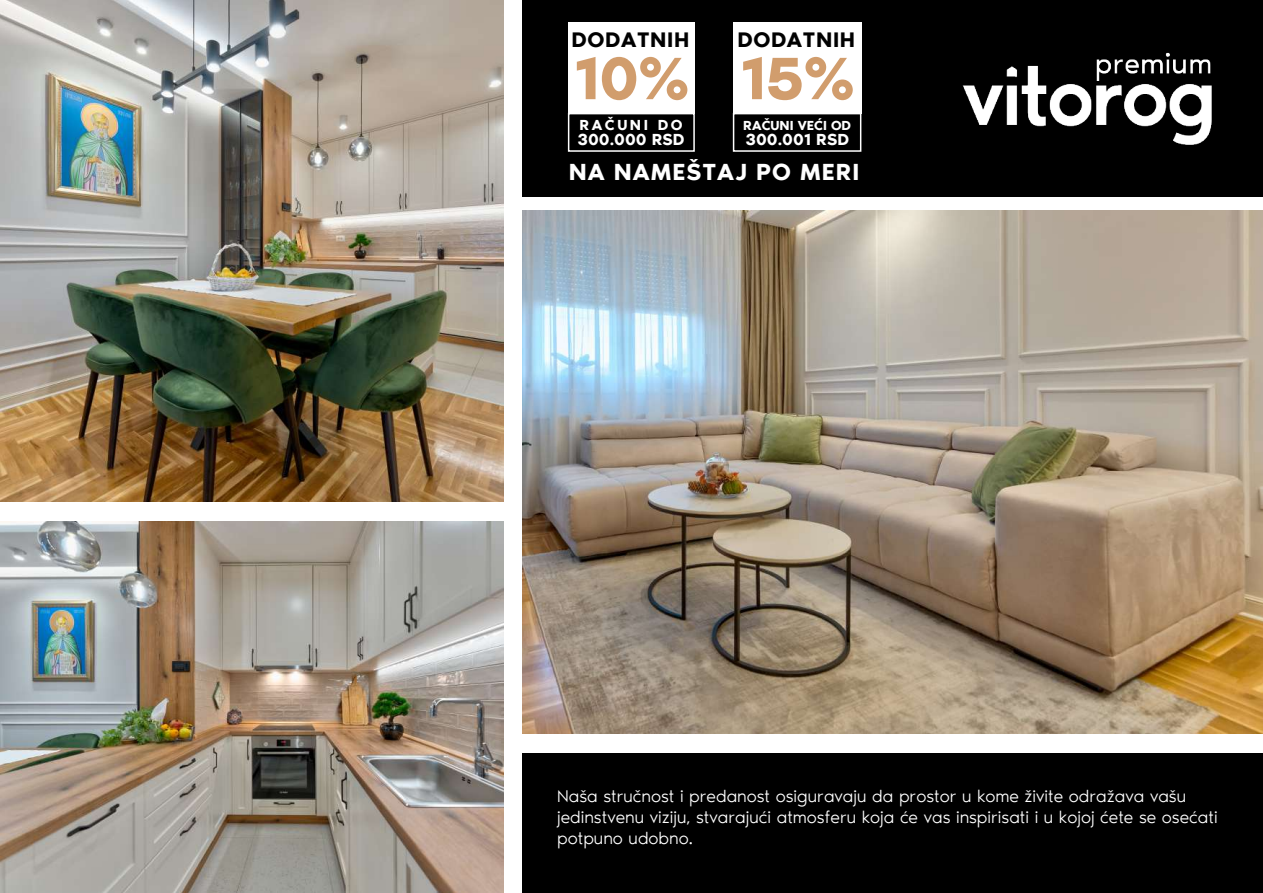
<style>
.page{position:relative;width:1263px;height:893px;background:#fff}
.page>*{position:absolute;margin:0;border:0;box-sizing:border-box;transform-origin:0 0}
.t1{font:600 61.5px "Vitotype";color:#d19d6d}
.t2{font:600 24px "Vitotype";letter-spacing:.04em;color:#fff}
.t3{font:600 21.75px "Vitotype";letter-spacing:.03em;color:#000}
.t4{font:300 17.4px/20.9px "Vitotype";color:#fff}
.t5{font:600 16.5px "Vitotype";color:#fff}
.t6{font:600 15px "Vitotype";letter-spacing:.17em;color:#fff}
.t7{font:600 13.5px "Vitotype";color:#fff}
.s1{font-weight:700}
</style>
<div class="page">
<div style="left:522px;top:0;width:741px;height:197px;background:#000"></div>
<div style="left:522px;top:754px;width:741px;height:139px;background:#000"></div>
<img style="left:522px;top:210px;width:741px;height:524px">
<img style="left:0;top:522px;width:504px;height:371px">
<img style="left:1px;top:0;width:503px;height:501px">
<img style="left:0;top:0;width:1px;height:892px">
<div style="left:568px;top:23px;width:126px;height:91px;background:#fff"></div>
<div style="left:733px;top:23px;width:128px;height:91px;background:#fff"></div>
<img style="left:962px;top:52px;width:250px;height:92px">
<div style="left:568px;top:113px;width:127px;height:39px;border:2px solid #fff"></div>
<div style="left:733px;top:113px;width:128px;height:39px;border:2px solid #fff"></div>
<p class="t3" style="left:571px;top:23px;width:119px">DODATNIH</p>
<h1 class="t1" style="left:573px;top:30px;width:118px">10<span class="s1">%</span></h1>
<p class="t3" style="left:737px;top:23px;width:119px">DODATNIH</p>
<h1 class="t1" style="left:739px;top:30px;width:117px">15<span class="s1">%</span></h1>
<p class="t6" style="left:579px;top:113px;width:105px">RAČUNI DO</p>
<p class="t5" style="left:578px;top:127px;width:108px">300.000 RSD</p>
<p class="t7" style="left:743px;top:115px;width:109px">RAČUNI VEĆI OD</p>
<p class="t5" style="left:745px;top:127px;width:105px">300.001 RSD</p>
<h2 class="t2" style="left:569px;top:153px;width:292px">NA NAMEŠTAJ PO MERI</h2>
<p class="t4" style="left:557px;top:785px;width:662px">Naša stručnost i predanost osiguravaju da prostor u kome živite odražava vašu jedinstvenu viziju, stvarajući atmosferu koja će vas inspirisati i u kojoj ćete se osećati potpuno udobno.</p>
</div>
